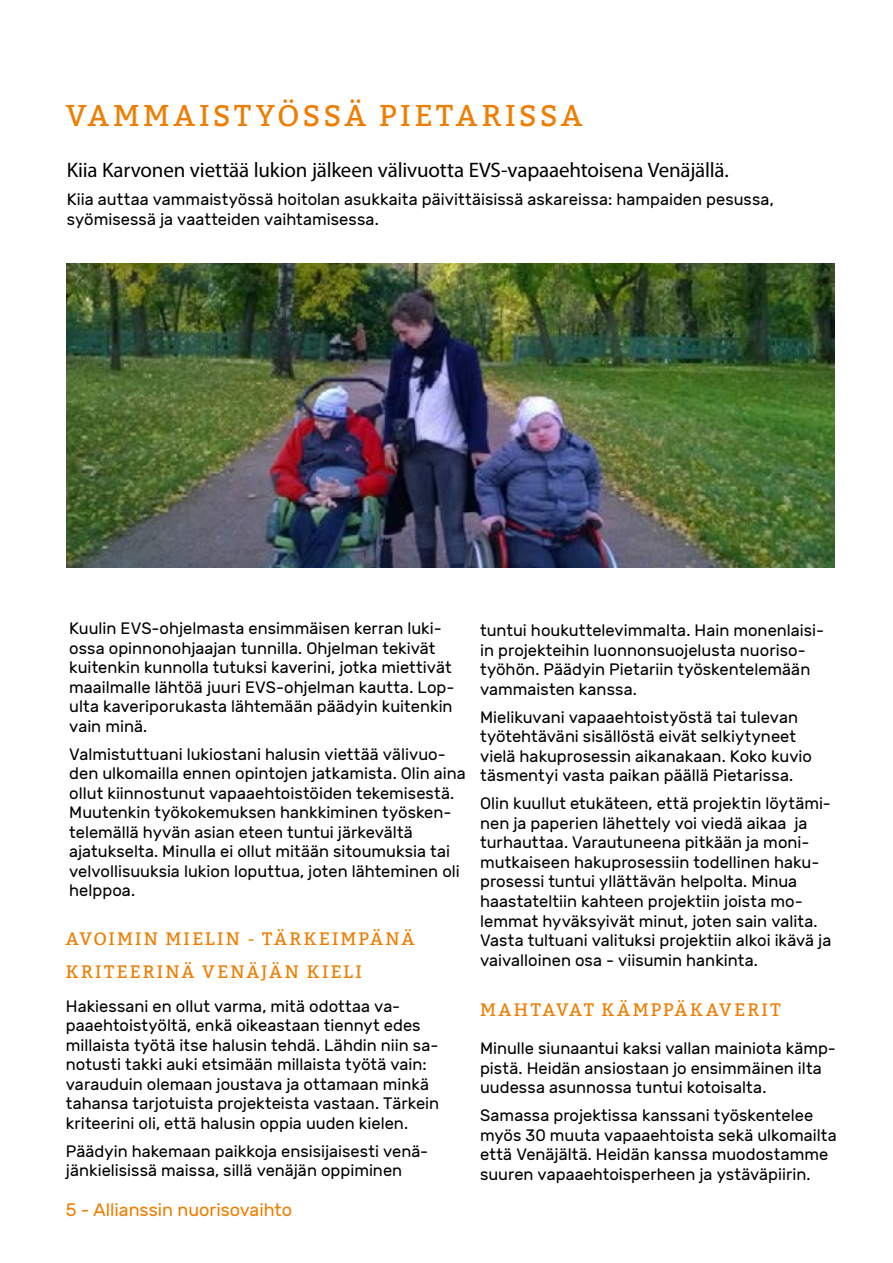
<style>
.page{position:relative;width:893px;height:1263px;background:#fff}
.page>*{position:absolute;margin:0;border:0;box-sizing:border-box;transform-origin:0 0}
.t1{font:30px "Bitter";letter-spacing:.105em;color:#ef7d00}
.t2{font:21px "Myriad Pro";letter-spacing:-.01em;color:#000}
.t3{font:18px/33px "Bitter";letter-spacing:.12em;color:#ef7d00}
.t4{font:18px "Rubik";color:#ef7d00}
.t5{font:16.5px/19.5px "Rubik";color:#000}
</style>
<div class="page">
<img style="left:67px;top:264px;width:767px;height:304px">
<h1 class="t1" style="left:66px;top:98px;width:518px">VAMMAISTYÖSSÄ PIETARISSA</h1>
<p class="t2" style="left:67px;top:157px;width:664px">Kiia Karvonen viettää lukion jälkeen välivuotta EVS-vapaaehtoisena Venäjällä.</p>
<p class="t5" style="left:67px;top:190px;width:709px">Kiia auttaa vammaistyössä hoitolan asukkaita päivittäisissä askareissa: hampaiden pesussa, syömisessä ja vaatteiden vaihtamisessa.</p>
<p class="t5" style="left:69px;top:619px;width:387px">Kuulin EVS-ohjelmasta ensimmäisen kerran luki&shy;ossa opinnonohjaajan tunnilla. Ohjelman tekivät kuitenkin kunnolla tutuksi kaverini, jotka miettivät maailmalle lähtöä juuri EVS-ohjelman kautta. Lop&shy;ulta kaveriporukasta lähtemään päädyin kuitenkin vain minä.</p>
<p class="t5" style="left:69px;top:745px;width:398px">Valmistuttuani lukiostani halusin viettää välivuo&shy;den ulkomailla ennen opintojen jatkamista. Olin aina ollut kiinnostunut vapaaehtoistöiden tekemisestä.<br>Muutenkin työkokemuksen hankkiminen työsken&shy;telemällä hyvän asian eteen tuntui järkevältä ajatukselta. Minulla ei ollut mitään sitoumuksia tai velvollisuuksia lukion loputtua, joten lähteminen oli helppoa.</p>
<p class="t3" style="left:66px;top:922px;width:350px">AVOIMIN MIELIN - TÄRKEIMPÄNÄ<br>KRITEERINÄ VENÄJÄN KIELI</p>
<p class="t5" style="left:66px;top:997px;width:375px">Hakiessani en ollut varma, mitä odottaa va&shy;paaehtoistyöltä, enkä oikeastaan tiennyt edes millaista työtä itse halusin tehdä. Lähdin niin sa&shy;notusti takki auki etsimään millaista työtä vain: varauduin olemaan joustava ja ottamaan minkä tahansa tarjotuista projekteista vastaan. Tärkein kriteerini oli, että halusin oppia uuden kielen.</p>
<p class="t5" style="left:66px;top:1142px;width:364px">Päädyin hakemaan paikkoja ensisijaisesti venä&shy;jänkielisissä maissa, sillä venäjän oppiminen</p>
<p class="t4" style="left:66px;top:1199px;width:228px">5 - Allianssin nuorisovaihto</p>
<p class="t5" style="left:480px;top:621px;width:345px">tuntui houkuttelevimmalta. Hain monenlaisi&shy;in projekteihin luonnonsuojelusta nuoriso&shy;työhön. Päädyin Pietariin työskentelemään vammaisten kanssa.</p>
<p class="t5" style="left:480px;top:708px;width:333px">Mielikuvani vapaaehtoistyöstä tai tulevan työtehtäväni sisällöstä eivät selkiytyneet vielä hakuprosessin aikanakaan. Koko kuvio täsmentyi vasta paikan päällä Pietarissa.</p>
<p class="t5" style="left:480px;top:794px;width:353px">Olin kuullut etukäteen, että projektin löytämi&shy;nen ja paperien lähettely voi viedä aikaa ja turhauttaa. Varautuneena pitkään ja moni&shy;mutkaiseen hakuprosessiin todellinen haku&shy;prosessi tuntui yllättävän helpolta. Minua haastateltiin kahteen projektiin joista mo&shy;lemmat hyväksyivät minut, joten sain valita.<br>Vasta tultuani valituksi projektiin alkoi ikävä ja vaivalloinen osa - viisumin hankinta.</p>
<p class="t3" style="left:480px;top:994px;width:302px">MAHTAVAT KÄMPPÄKAVERIT</p>
<p class="t5" style="left:480px;top:1039px;width:357px">Minulle siunaantui kaksi vallan mainiota kämp&shy;pistä. Heidän ansiostaan jo ensimmäinen ilta uudessa asunnossa tuntui kotoisalta.</p>
<p class="t5" style="left:480px;top:1106px;width:358px">Samassa projektissa kanssani työskentelee myös 30 muuta vapaaehtoista sekä ulkomailta että Venäjältä. Heidän kanssa muodostamme suuren vapaaehtoisperheen ja ystäväpiirin.</p>
</div>
